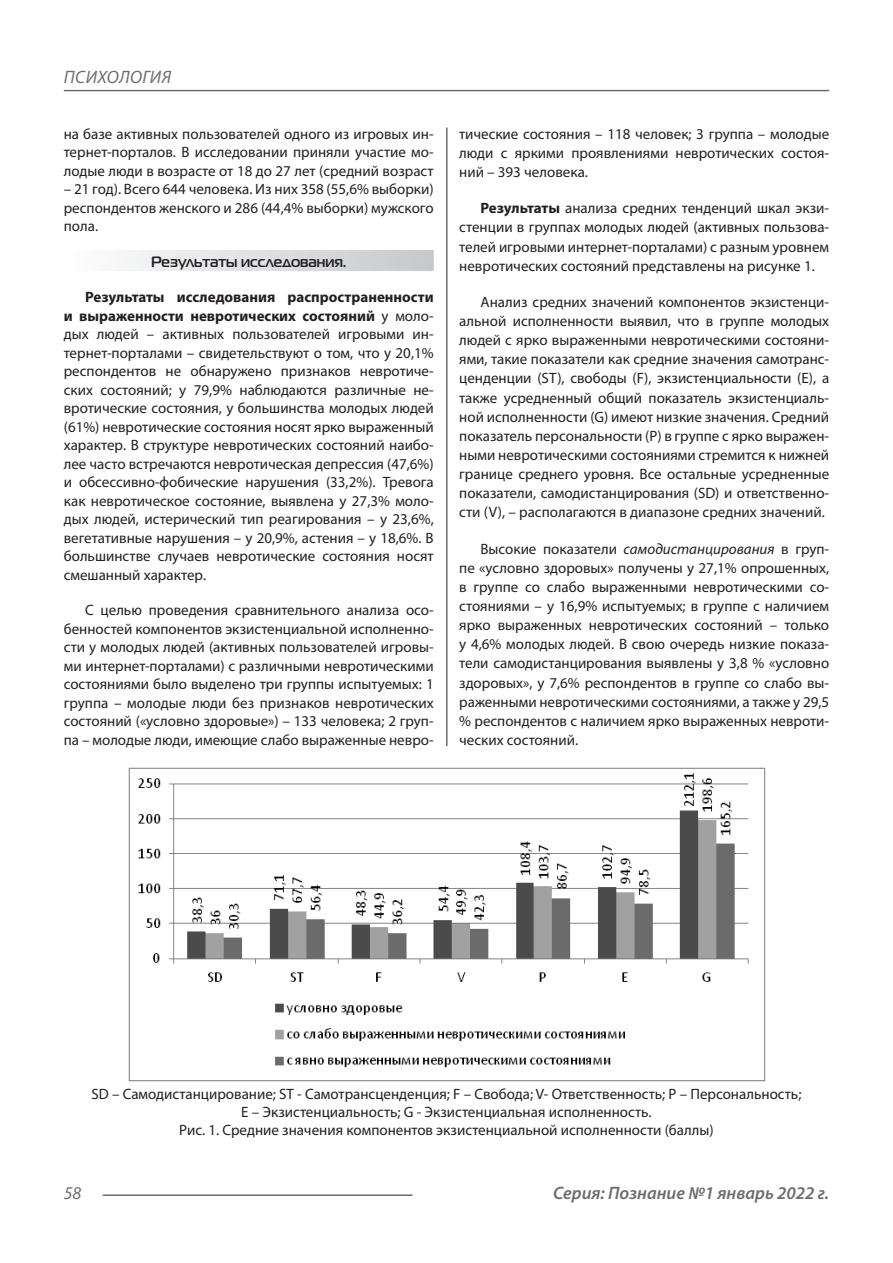
<style>
.page{position:relative;width:893px;height:1263px;background:#fff}
.page>*{position:absolute;margin:0;border:0;box-sizing:border-box;transform-origin:0 0}
.t1{font:italic 600 18px "Myriad Pro";color:#6c6d70}
.t2{font:italic 18px "Myriad Pro";letter-spacing:.02em;color:#6c6d70}
.Статья_текст{font:15px/18.5px "Myriad Pro";color:#231f20;text-align:justify}
.Рисунок_в_статье{font:15px/18px "Myriad Pro";color:#231f20;text-align:center}
.Статья_подзаголовок{font:700 15px "Magistral C";color:#231f20}
.s1{font-weight:700}
.s2{font-style:italic}
</style>
<div class="page">
<hr style="left:446px;top:128px;width:1px;height:1007px;background:#231f20">
<hr style="left:103px;top:1194px;width:309px;height:2px;background:#6c6d70">
<hr style="left:64px;top:90px;width:765px;height:1px;background:#6c6d70">
<div style="left:441px;top:746px;width:9px;height:407px;background:#fff"></div>
<div style="left:64px;top:250px;width:370px;height:21px;background:linear-gradient(to right,#fefeff,#c6c8ca)"></div>
<img style="left:128px;top:767px;width:637px;height:314px">
<p class="t2" style="left:64px;top:66px;width:109px">ПСИХОЛОГИЯ</p>
<p class="Статья_текст" style="left:64px;top:124px;width:371px">на базе активных пользователей одного из игровых ин&shy;тернет-порталов. В исследовании приняли участие мо&shy;лодые люди в возрасте от 18 до 27 лет (средний возраст</p>
<p class="Статья_текст" style="left:64px;top:180px;width:371px">– 21 год). Всего 644 человека. Из них 358 (55,6% выборки) респондентов женского и 286 (44,4% выборки) мужского пола.</p>
<p class="Статья_подзаголовок" style="left:151px;top:253px;width:197px">Результаты исследования.</p>
<p class="Статья_текст" style="left:64px;top:288px;width:371px;text-indent:21px"><span class="s1">Результаты исследования распространенности и выраженности невротических состояний</span> у моло&shy;дых людей – активных пользователей игровыми ин&shy;тернет-порталами – свидетельствуют о том, что у 20,1% респондентов не обнаружено признаков невротиче&shy;ских состояний; у 79,9% наблюдаются различные не&shy;вротические состояния, у большинства молодых людей (61%) невротические состояния носят ярко выраженный характер. В структуре невротических состояний наибо&shy;лее часто встречаются невротическая депрессия (47,6%) и обсессивно-фобические нарушения (33,2%). Тревога как невротическое состояние, выявлена у 27,3% моло&shy;дых людей, истерический тип реагирования – у 23,6%, вегетативные нарушения – у 20,9%, астения – у 18,6%. В большинстве случаев невротические состояния носят смешанный характер.</p>
<p class="Статья_текст" style="left:64px;top:601px;width:371px;text-indent:21px">С целью проведения сравнительного анализа осо&shy;бенностей компонентов экзистенциальной исполненно&shy;сти у молодых людей (активных пользователей игровы&shy;ми интернет-порталами) с различными невротическими состояниями было выделено три группы испытуемых: 1 группа – молодые люди без признаков невротических состояний («условно здоровые») – 133 человека; 2 груп&shy;па – молодые люди, имеющие слабо выраженные невро-</p>
<p class="Статья_текст" style="left:459px;top:124px;width:371px;line-height:19px">тические состояния – 118 человек; 3 группа – молодые люди с яркими проявлениями невротических состоя&shy;ний – 393 человека.</p>
<p class="Статья_текст" style="left:459px;top:198px;width:371px;line-height:19.2px;text-indent:21px"><span class="s1">Результаты</span> анализа средних тенденций шкал экзи&shy;стенции в группах молодых людей (активных пользова&shy;телей игровыми интернет-порталами) с разным уровнем невротических состояний представлены на рисунке 1.</p>
<p class="Статья_текст" style="left:459px;top:292px;width:371px;line-height:19.2px;text-indent:21px">Анализ средних значений компонентов экзистенци&shy;альной исполненности выявил, что в группе молодых людей с ярко выраженными невротическими состояни&shy;ями, такие показатели как средние значения самотранс&shy;ценденции (ST), свободы (F), экзистенциальности (E), а также усредненный общий показатель экзистенциаль&shy;ной исполненности (G) имеют низкие значения. Средний показатель персональности (Р) в группе с ярко выражен&shy;ными невротическими состояниями стремится к нижней границе среднего уровня. Все остальные усредненные показатели, самодистанцирования (SD) и ответственно&shy;сти (V), – располагаются в диапазоне средних значений.</p>
<p class="Статья_текст" style="left:459px;top:539px;width:371px;line-height:19.2px;text-indent:21px">Высокие показатели <span class="s2">самодистанцирования</span> в груп&shy;пе «условно здоровых» получены у 27,1% опрошенных, в группе со слабо выраженными невротическими со&shy;стояниями – у 16,9% испытуемых; в группе с наличием ярко выраженных невротических состояний – только у 4,6% молодых людей. В свою очередь низкие показа&shy;тели самодистанцирования выявлены у 3,8 % «условно здоровых», у 7,6% респондентов в группе со слабо вы&shy;раженными невротическими состояниями, а также у 29,5 % респондентов с наличием ярко выраженных невроти&shy;ческих состояний.</p>
<p class="Рисунок_в_статье" style="left:91px;top:1085px;width:712px">SD – Самодистанцирование; ST - Самотрансценденция; F – Свобода; V- Ответственность; P – Персональность;<br>E – Экзистенциальность; G - Экзистенциальная исполненность.</p>
<p class="Рисунок_в_статье" style="left:179px;top:1121px;width:536px">Рис. 1. Средние значения компонентов экзистенциальной исполненности (баллы)</p>
<p class="t2" style="left:64px;top:1182px;width:19px">58</p>
<p class="t1" style="left:553px;top:1182px;width:278px">Серия: Познание №1 январь 2022 г.</p>
</div>
